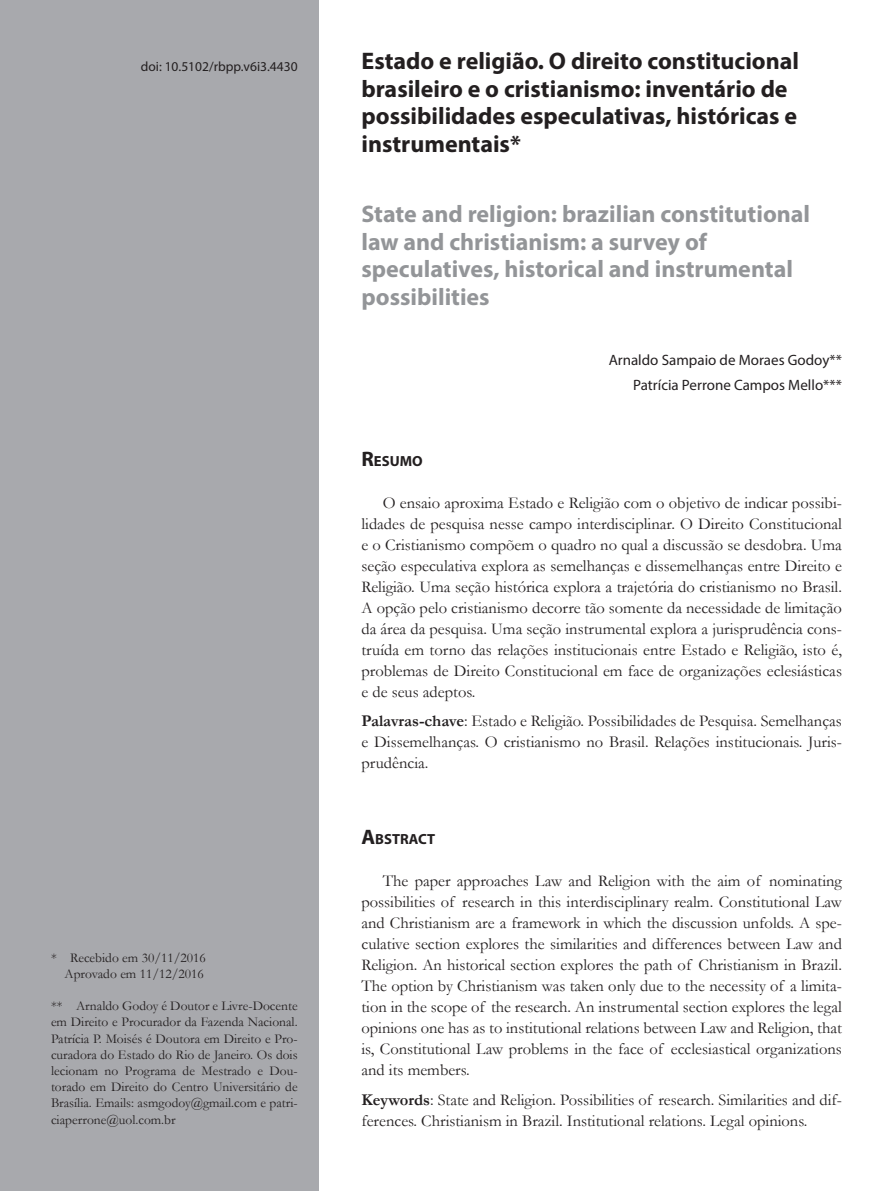
<style>
.page{position:relative;width:893px;height:1191px;background:#fff}
.page>*{position:absolute;margin:0;border:0;box-sizing:border-box;transform-origin:0 0}
.Tit{font:700 24px/27.6px "Myriad Pro";color:#231f20}
.Tit2{font:700 24px/27.6px "Myriad Pro";color:#939598}
.texto{font:16.5px/21px "Garamond";color:#231f20;text-align:justify}
.text_sem_recuo{font:16.5px/21px "Garamond";color:#231f20;text-align:justify}
.Myriad_10{font:15px "Myriad Pro";color:#231f20}
.Subt{font:700 14.7px "Myriad Pro";color:#231f20}
.rodape{font:13.5px/16.2px "Garamond";color:#231f20;text-align:justify}
.Doi{font:13.5px "Myriad Pro";color:#231f20}
.s1{font-size:21px}
.s2{font-weight:700}
</style>
<div class="page">
<div style="left:0;top:0;width:319px;height:1191px;background:#a8a9ad"></div>
<p class="Doi" style="left:141px;top:58px;width:158px">doi: 10.5102/rbpp.v6i3.4430</p>
<p class="Tit" style="left:361px;top:46px;width:439px">Estado e religião. O direito constitucional brasileiro e o cristianismo: inventário de possibilidades especulativas, históricas e instrumentais*</p>
<p class="Tit2" style="left:361px;top:199px;width:450px">State and religion: brazilian constitutional law and christianism: a survey of speculatives, historical and instrumental possibilities</p>
<p class="Myriad_10" style="left:609px;top:350px;width:235px">Arnaldo Sampaio de Moraes Godoy**</p>
<p class="Myriad_10" style="left:633px;top:376px;width:210px">Patrícia Perrone Campos Mello***</p>
<p class="rodape" style="left:51px;top:949px;width:156px">* Recebido em 30/11/2016</p>
<p class="rodape" style="left:65px;top:965px;width:141px">Aprovado em 11/12/2016</p>
<p class="rodape" style="left:51px;top:997px;width:248px">** Arnaldo Godoy é Doutor e Livre-Docente em Direito e Procurador da Fazenda Nacional.<br>Patrícia P. Moisés é Doutora em Direito e Pro&shy;curadora do Estado do Rio de Janeiro. Os dois lecionam no Programa de Mestrado e Dou&shy;torado em Direito do Centro Universitário de Brasília. Emails: asmgodoy@gmail.com e patri&shy;ciaperrone@uol.com.br</p>
<p class="Subt" style="left:361px;top:451px;width:63px"><span class="s1">R</span>ESUMO</p>
<p class="texto" style="left:361px;top:492px;width:482px;text-indent:21px">O ensaio aproxima Estado e Religião com o objetivo de indicar possibi&shy;lidades de pesquisa nesse campo interdisciplinar. O Direito Constitucional e o Cristianismo compõem o quadro no qual a discussão se desdobra. Uma seção especulativa explora as semelhanças e dissemelhanças entre Direito e Religião. Uma seção histórica explora a trajetória do cristianismo no Brasil.<br>A opção pelo cristianismo decorre tão somente da necessidade de limitação da área da pesquisa. Uma seção instrumental explora a jurisprudência cons&shy;truída em torno das relações institucionais entre Estado e Religião, isto é, problemas de Direito Constitucional em face de organizações eclesiásticas e de seus adeptos.</p>
<p class="text_sem_recuo" style="left:361px;top:710px;width:482px"><span class="s2">Palavras-chave</span>: Estado e Religião. Possibilidades de Pesquisa. Semelhanças e Dissemelhanças. O cristianismo no Brasil. Relações institucionais. Juris&shy;prudência.</p>
<p class="Subt" style="left:361px;top:829px;width:75px"><span class="s1">A</span>BSTRACT</p>
<p class="texto" style="left:361px;top:870px;width:482px;text-indent:21px">The paper approaches Law and Religion with the aim of nominating possibilities of research in this interdisciplinary realm. Constitutional Law and Christianism are a framework in which the discussion unfolds. A spe&shy;culative section explores the similarities and differences between Law and Religion. An historical section explores the path of Christianism in Brazil.<br>The option by Christianism was taken only due to the necessity of a limita&shy;tion in the scope of the research. An instrumental section explores the legal opinions one has as to institutional relations between Law and Religion, that is, Constitutional Law problems in the face of ecclesiastical organizations and its members.</p>
<p class="text_sem_recuo" style="left:361px;top:1088px;width:482px"><span class="s2">Keywords</span>: State and Religion. Possibilities of research. Similarities and dif&shy;ferences. Christianism in Brazil. Institutional relations. Legal opinions.</p>
</div>
